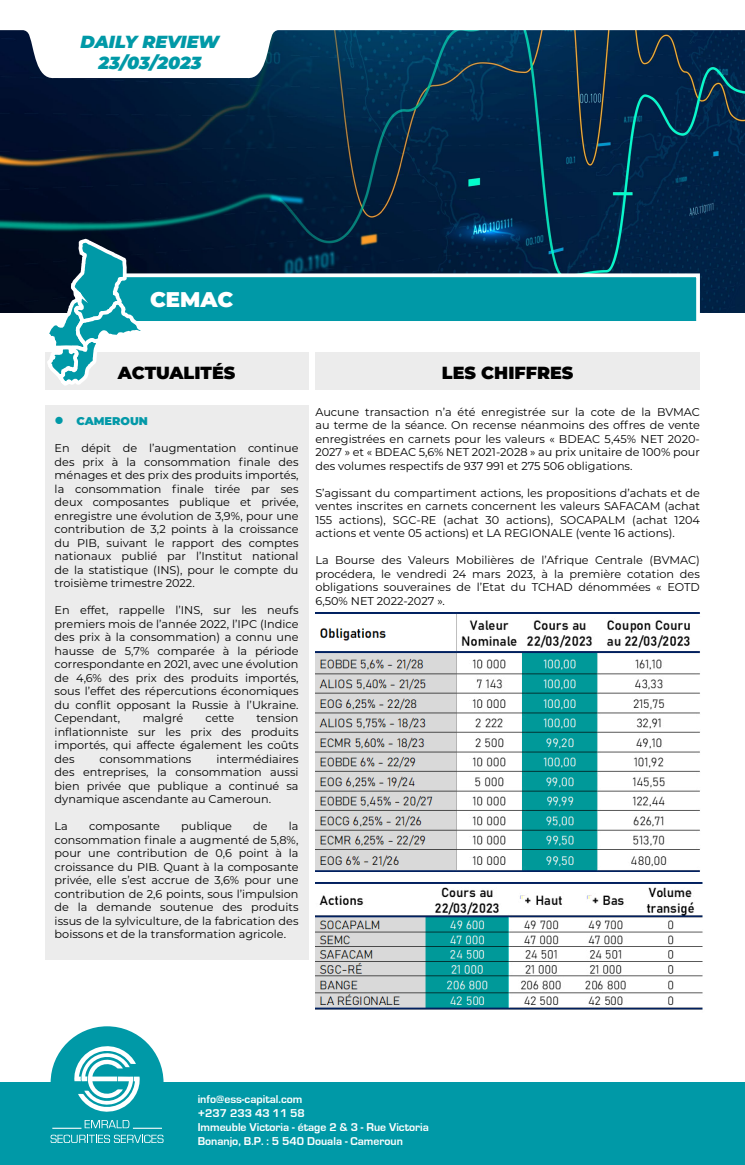
<style>
.page{position:relative;width:745px;height:1165px;background:#fff}
.page>*{position:absolute;margin:0;border:0;box-sizing:border-box;transform-origin:0 0}
.t1{font:900 21.25px "Montserrat";color:#fff}
.t2{font:900 17.5px "Montserrat";color:#000}
.t3{font:italic 900 17.5px/21px "Montserrat";letter-spacing:-.005em;color:#0099a7;text-align:center}
.t4{font:700 11.75px/14px "Eurostile";color:#fff}
.t5{font:11.25px/13.5px "Montserrat";color:#000;text-align:justify}
.t6{font:900 11.25px "Montserrat";color:#0399a8}
.s1{color:#0099a7}
</style>
<div class="page">
<div style="left:45px;top:405px;width:263px;height:554px;background:#ececec"></div>
<div style="left:45px;top:352px;width:263px;height:37px;background:#ececec"></div>
<div style="left:315px;top:352px;width:384px;height:37px;background:#ececec"></div>
<img style="left:0;top:79px;width:744px;height:233px">
<svg style="left:0;top:30px;width:744px;height:49px"></svg>
<div style="left:102px;top:275px;width:595px;height:48px;background:#0099a7"></div>
<div style="left:100px;top:273px;width:599px;height:52px;border:4px solid #fff"></div>
<svg style="left:44px;top:237px;width:103px;height:153px"></svg>
<div style="left:51px;top:1026px;width:112px;height:113px;background:#0099a7;border-radius:50%"></div>
<div style="left:0;top:1082px;width:744px;height:82px;background:#0099a7"></div>
<svg style="left:50px;top:1134px;width:113px;height:8px"></svg>
<svg style="left:52px;top:1042px;width:110px;height:86px"></svg>
<img style="left:315px;top:613px;width:385px;height:258px">
<img style="left:315px;top:882px;width:388px;height:128px">
<h2 class="t3" style="left:80px;top:30px;width:140px">DAILY REVIEW<br>23/03/2023</h2>
<h1 class="t1" style="left:150px;top:284px;width:85px">CEMAC</h1>
<h2 class="t2" style="left:118px;top:360px;width:119px">ACTUALITÉS</h2>
<p class="t6" style="left:55px;top:412px;width:95px"><span class="s1">●</span> CAMEROUN</p>
<p class="t5" style="left:55px;top:441px;width:245px">En dépit de l’augmentation continue des prix à la consommation finale des ménages et des prix des produits importés, la consommation finale tirée par ses deux composantes publique et privée, enregistre une évolution de 3,9%, pour une contribution de 3,2 points à la croissance du PIB, suivant le rapport des comptes nationaux publié par l’Institut national de la statistique (INS), pour le compte du troisième trimestre 2022.</p>
<p class="t5" style="left:55px;top:603px;width:245px">En effet, rappelle l’INS, sur les neufs premiers mois de l’année 2022, l’IPC (Indice des prix à la consommation) a connu une hausse de 5,7% comparée à la période correspondante en 2021, avec une évolution de 4,6% des prix des produits importés, sous l’effet des répercutions économiques du conflit opposant la Russie à l’Ukraine.<br>Cependant,</p>
<p class="t5" style="left:55px;top:711px;width:245px;text-indent:202px">tension inflationniste sur les prix des produits importés, qui affecte également les coûts des</p>
<p class="t5" style="left:143px;top:711px;width:42px">malgré</p>
<p class="t5" style="left:205px;top:711px;width:30px">cette</p>
<p class="t5" style="left:55px;top:751px;width:245px;text-indent:162px">intermédiaires des entreprises, la consommation aussi bien privée que publique a continué sa dynamique ascendante au Cameroun.</p>
<p class="t5" style="left:55px;top:819px;width:15px">La</p>
<p class="t5" style="left:89px;top:819px;width:72px">composante</p>
<p class="t5" style="left:181px;top:819px;width:52px">publique</p>
<p class="t5" style="left:253px;top:819px;width:16px">de</p>
<p class="t5" style="left:100px;top:751px;width:93px">consommations</p>
<p class="t5" style="left:55px;top:819px;width:245px;text-indent:234px">la consommation finale a augmenté de 5,8%, pour une contribution de 0,6 point à la croissance du PIB. Quant à la composante privée, elle s’est accrue de 3,6% pour une contribution de 2,6 points, sous l’impulsion de la demande soutenue des produits issus de la sylviculture, de la fabrication des boissons et de la transformation agricole.</p>
<h2 class="t2" style="left:441px;top:360px;width:133px">LES CHIFFRES</h2>
<p class="t5" style="left:315px;top:404px;width:386px">Aucune transaction n’a été enregistrée sur la cote de la BVMAC au terme de la séance. On recense néanmoins des offres de vente enregistrées en carnets pour les valeurs « BDEAC 5,45% NET 2020- 2027 » et « BDEAC 5,6% NET 2021-2028 » au prix unitaire de 100% pour des volumes respectifs de 937 991 et 275 506 obligations.</p>
<p class="t5" style="left:315px;top:485px;width:386px">S’agissant du compartiment actions, les propositions d’achats et de ventes inscrites en carnets concernent les valeurs SAFACAM (achat 155 actions), SGC-RE (achat 30 actions), SOCAPALM (achat 1204 actions et vente 05 actions) et LA REGIONALE (vente 16 actions).</p>
<p class="t5" style="left:315px;top:553px;width:386px">La Bourse des Valeurs Mobilières de l’Afrique Centrale (BVMAC) procédera, le vendredi 24 mars 2023, à la première cotation des obligations souveraines de l’Etat du TCHAD dénommées « EOTD 6,50% NET 2022-2027 ».</p>
<p class="t4" style="left:197px;top:1092px;width:232px">info@ess-capital.com<br>+237 233 43 11 58<br>Immeuble Victoria - étage 2 &amp; 3 - Rue Victoria<br>Bonanjo, B.P. : 5 540 Douala - Cameroun</p>
</div>
